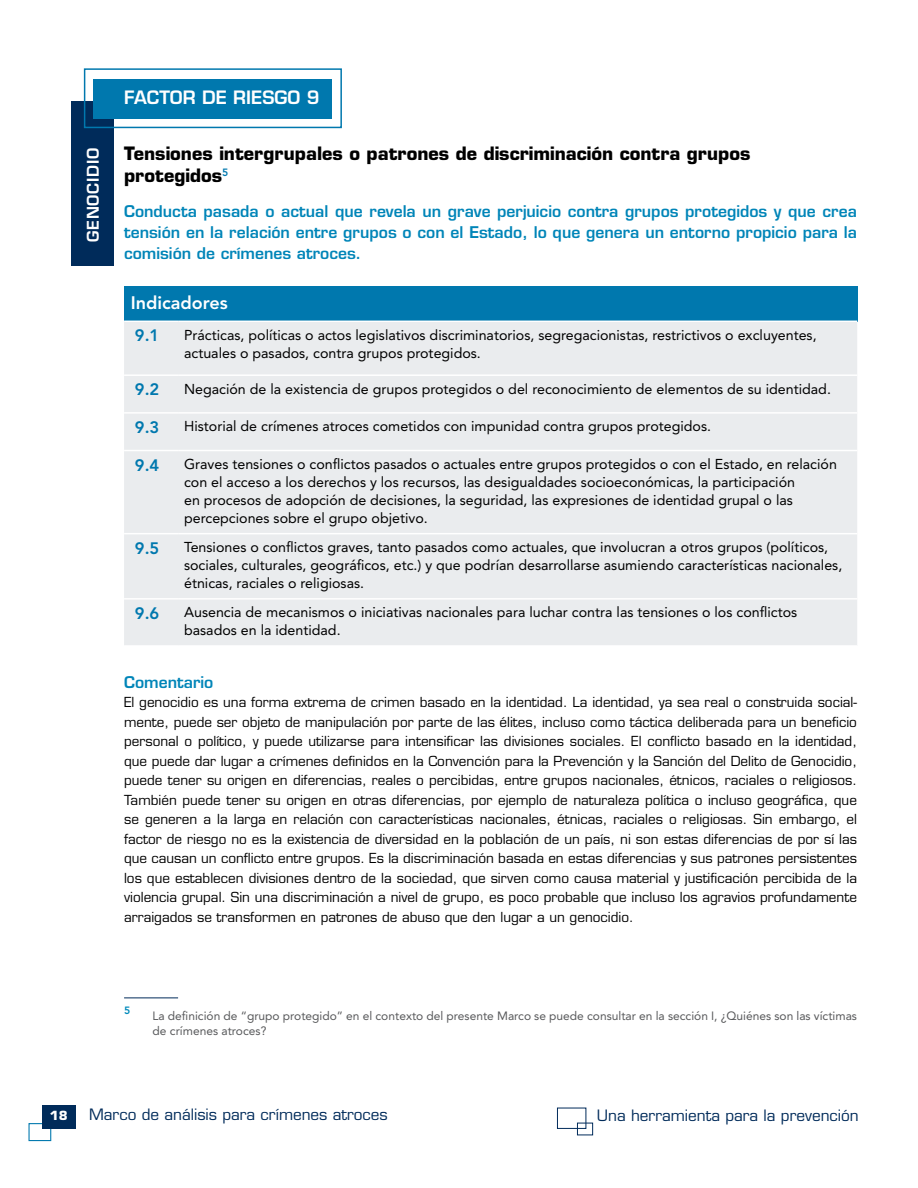
<style>
.page{position:relative;width:918px;height:1188px;background:#fff}
.page>*{position:absolute;margin:0;border:0;box-sizing:border-box;transform-origin:0 0}
.t1{font:700 18px/22.5px "Eurostile LT Std";color:#000}
.t2{font:600 18px "Eurostile LT Std";color:#fff}
.t3{font:800 18px "Avenir LT Std";color:#fff}
.t4{font:800 16.5px "Avenir LT Std";color:#0078ae}
.t5{font:600 15.75px/21px "Eurostile LT Std";color:#0085b8;text-align:justify}
.t6{font:600 15.75px "Eurostile LT Std";letter-spacing:.05em;color:#fff}
.t7{font:15.3px "Eurostile LT Std";color:#002b5a}
.t8{font:14.25px/18px "Avenir LT Std";color:#000}
.t9{font:13.5px/19.5px "Eurostile LT Std";color:#000;text-align:justify}
.t10{font:700 12.3px "Eurostile LT Std";color:#fff}
.t11{font:12px/15px "Avenir LT Std";color:#58595b}
.t12{font:800 10.5px "Avenir LT Std";color:#008abb}
</style>
<div class="page">
<div style="left:72px;top:102px;width:42px;height:164px;background:#002b5a"></div>
<div style="left:93px;top:79px;width:239px;height:39px;background:#0078ae"></div>
<div style="left:84px;top:68px;width:258px;height:60px;border:2px solid #0078ae"></div>
<div style="left:28px;top:1123px;width:23px;height:18px;border:1px solid #0078ae"></div>
<div style="left:42px;top:1105px;width:33px;height:24px;background:#002b5a"></div>
<div style="left:557px;top:1108px;width:29px;height:21px;border:1px solid #002b5a"></div>
<div style="left:577px;top:1123px;width:16px;height:12px;border:1px solid #002b5a"></div>
<div style="left:124px;top:286px;width:733px;height:35px;background:#0078ae"></div>
<div style="left:124px;top:322px;width:733px;height:323px;background:#eaecee"></div>
<hr style="left:124px;top:374px;width:54px;height:2px;background:#fff">
<hr style="left:178px;top:374px;width:679px;height:2px;background:#fff">
<hr style="left:124px;top:412px;width:54px;height:2px;background:#fff">
<hr style="left:178px;top:412px;width:679px;height:2px;background:#fff">
<hr style="left:124px;top:450px;width:54px;height:1px;background:#fff">
<hr style="left:178px;top:450px;width:679px;height:1px;background:#fff">
<hr style="left:124px;top:533px;width:54px;height:1px;background:#fff">
<hr style="left:178px;top:533px;width:679px;height:1px;background:#fff">
<hr style="left:124px;top:598px;width:54px;height:2px;background:#fff">
<hr style="left:178px;top:598px;width:679px;height:2px;background:#fff">
<hr style="left:124px;top:998px;width:54px;height:1px;background:#002b5a">
<p class="t6" style="left:83px;top:242px;width:96px;rotate:-90deg">GENOCIDIO</p>
<h1 class="t2" style="left:124px;top:86px;width:197px">FACTOR DE RIESGO 9</h1>
<h1 class="t1" style="left:124px;top:142px;width:628px">Tensiones intergrupales o patrones de discriminación contra grupos protegidos<sup>5</sup></h1>
<p class="t5" style="left:124px;top:200px;width:734px">Conducta pasada o actual que revela un grave perjuicio contra grupos protegidos y que crea tensión en la relación entre grupos o con el Estado, lo que genera un entorno propicio para la comisión de crímenes atroces.</p>
<h1 class="t3" style="left:131px;top:292px;width:99px">Indicadores</h1>
<p class="t4" style="left:135px;top:326px;width:26px">9.1</p>
<p class="t8" style="left:184px;top:326px;width:634px">Prácticas, políticas o actos legislativos discriminatorios, segregacionistas, restrictivos o excluyentes, actuales o pasados, contra grupos protegidos.</p>
<p class="t4" style="left:135px;top:380px;width:26px">9.2</p>
<p class="t8" style="left:184px;top:380px;width:648px">Negación de la existencia de grupos protegidos o del reconocimiento de elementos de su identidad.</p>
<p class="t4" style="left:135px;top:417px;width:26px">9.3</p>
<p class="t8" style="left:184px;top:417px;width:529px">Historial de crímenes atroces cometidos con impunidad contra grupos protegidos.</p>
<p class="t4" style="left:135px;top:455px;width:26px">9.4</p>
<p class="t8" style="left:184px;top:455px;width:654px">Graves tensiones o conflictos pasados o actuales entre grupos protegidos o con el Estado, en relación con el acceso a los derechos y los recursos, las desigualdades socioeconómicas, la participación<br>en procesos de adopción de decisiones, la seguridad, las expresiones de identidad grupal o las percepciones sobre el grupo objetivo.</p>
<p class="t4" style="left:135px;top:538px;width:26px">9.5</p>
<p class="t8" style="left:184px;top:538px;width:660px">Tensiones o conflictos graves, tanto pasados como actuales, que involucran a otros grupos (políticos, sociales, culturales, geográficos, etc.) y que podrían desarrollarse asumiendo características nacionales, étnicas, raciales o religiosas.</p>
<p class="t4" style="left:135px;top:603px;width:26px">9.6</p>
<p class="t8" style="left:184px;top:603px;width:615px">Ausencia de mecanismos o iniciativas nacionales para luchar contra las tensiones o los conflictos basados en la identidad.</p>
<p class="t5" style="left:124px;top:672px;width:91px">Comentario</p>
<p class="t9" style="left:124px;top:693px;width:735px">El genocidio es una forma extrema de crimen basado en la identidad. La identidad, ya sea real o construida social&shy;mente, puede ser objeto de manipulación por parte de las élites, incluso como táctica deliberada para un beneficio personal o político, y puede utilizarse para intensificar las divisiones sociales. El conflicto basado en la identidad, que puede dar lugar a crímenes definidos en la Convención para la Prevención y la Sanción del Delito de Genocidio, puede tener su origen en diferencias, reales o percibidas, entre grupos nacionales, étnicos, raciales o religiosos.<br>También puede tener su origen en otras diferencias, por ejemplo de naturaleza política o incluso geográfica, que se generen a la larga en relación con características nacionales, étnicas, raciales o religiosas. Sin embargo, el factor de riesgo no es la existencia de diversidad en la población de un país, ni son estas diferencias de por sí las que causan un conflicto entre grupos. Es la discriminación basada en estas diferencias y sus patrones persistentes los que establecen divisiones dentro de la sociedad, que sirven como causa material y justificación percibida de la violencia grupal. Sin una discriminación a nivel de grupo, es poco probable que incluso los agravios profundamente arraigados se transformen en patrones de abuso que den lugar a un genocidio.</p>
<p class="t12" style="left:124px;top:1004px;width:8px">5</p>
<p class="t11" style="left:153px;top:1008px;width:706px">La definición de “grupo protegido” en el contexto del presente Marco se puede consultar en la sección I, ¿Quiénes son las víctimas de crímenes atroces?</p>
<p class="t10" style="left:50px;top:1108px;width:19px">18</p>
<p class="t7" style="left:89px;top:1106px;width:300px">Marco de análisis para crímenes atroces</p>
<p class="t7" style="left:597px;top:1106px;width:263px">Una herramienta para la prevención</p>
</div>
